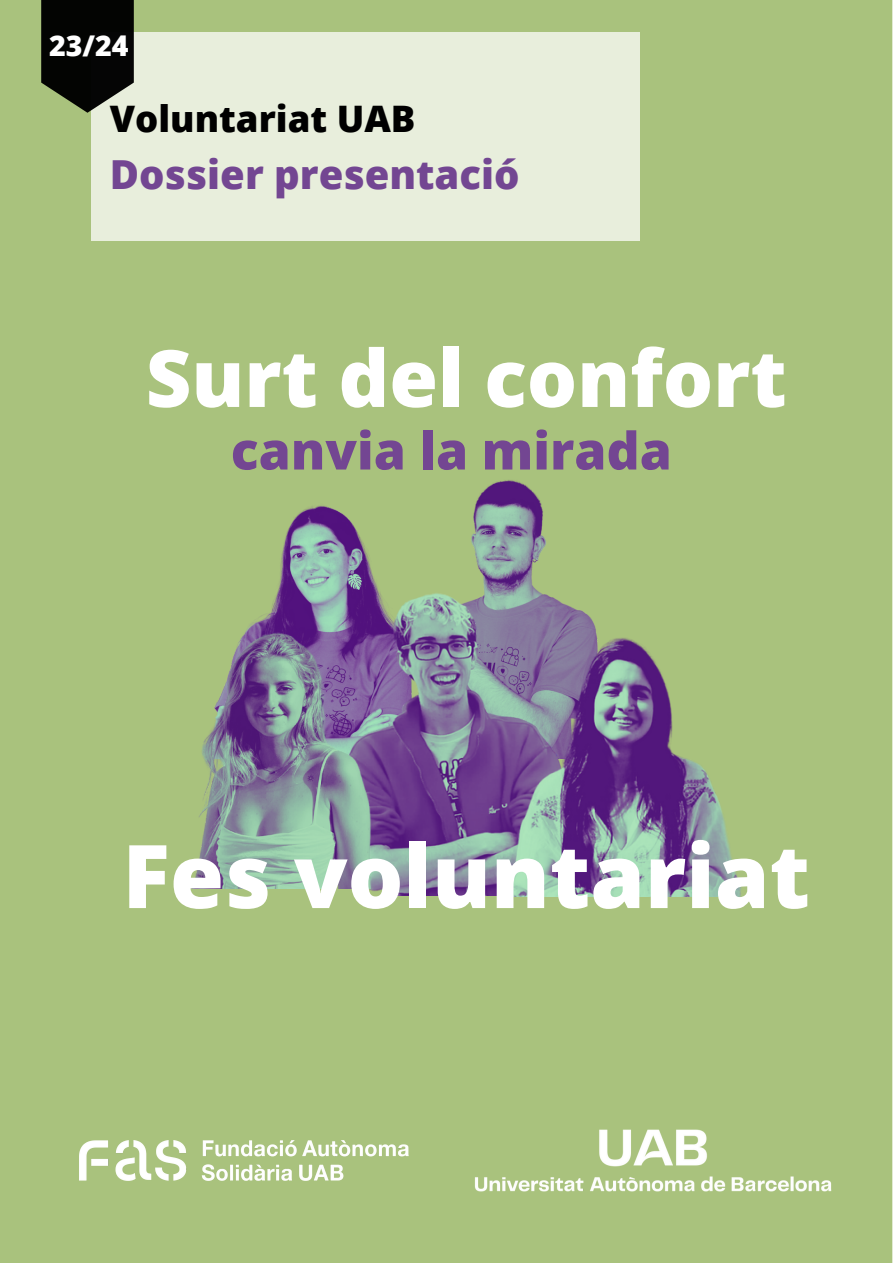
<style>
.page{position:relative;width:893px;height:1264px;background:#fff}
.page>*{position:absolute;margin:0;border:0;box-sizing:border-box;transform-origin:0 0}
.t1{font:800 87.9px "Open Sans";color:#fff}
.t2{font:800 79.05px "Open Sans";color:#fff}
.t3{font:800 51.6px "Open Sans";color:#734692}
.t4{font:800 40.05px "Open Sans";color:#734692}
.t5{font:800 36.45px "Open Sans";color:#000}
.t6{font:800 28.5px "Open Sans";color:#fff}
</style>
<div class="page">
<div style="left:0;top:0;width:892px;height:1262px;background:#a9c27d"></div>
<div style="left:91px;top:32px;width:548px;height:209px;background:#e8eedc"></div>
<svg style="left:41px;top:0;width:93px;height:113px;background:#1e211a"></svg>
<img style="left:80px;top:1140px;width:328px;height:40px">
<img style="left:474px;top:1129px;width:358px;height:62px">
<img style="left:276px;top:480px;width:231px;height:116px">
<img style="left:341px;top:589px;width:166px;height:306px">
<img style="left:507px;top:480px;width:234px;height:416px">
<img style="left:191px;top:596px;width:240px;height:292px">
<p class="t6" style="left:49px;top:25px;width:81px">23/24</p>
<p class="t5" style="left:110px;top:93px;width:307px">Voluntariat UAB</p>
<p class="t4" style="left:110px;top:146px;width:411px">Dossier presentació</p>
<p class="t2" style="left:146px;top:322px;width:642px">Surt del confort</p>
<p class="t3" style="left:231px;top:414px;width:442px">canvia la mirada</p>
<p class="t1" style="left:122px;top:814px;width:688px">Fes voluntariat</p>
</div>
